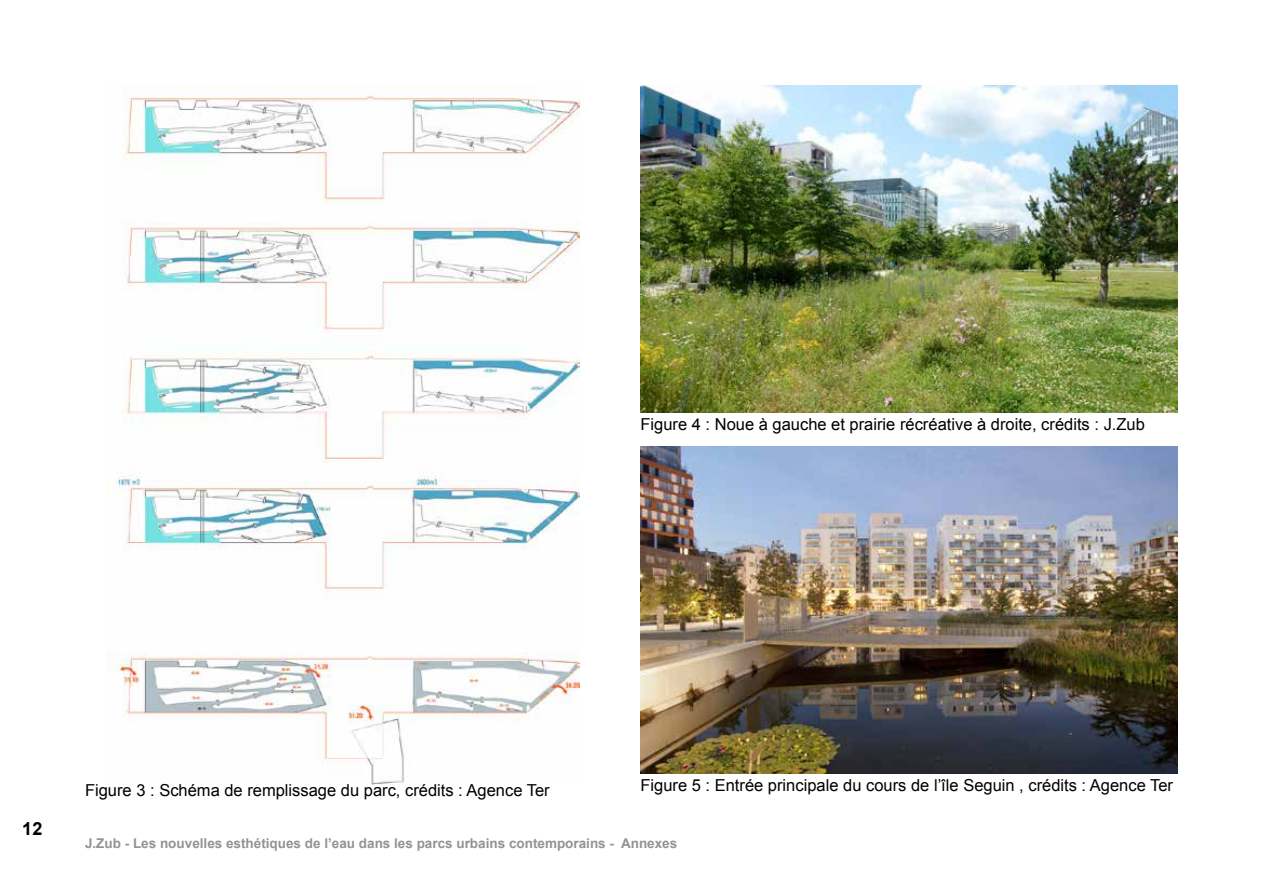
<style>
.page{position:relative;width:1263px;height:893px;background:#fff}
.page>*{position:absolute;margin:0;border:0;box-sizing:border-box;transform-origin:0 0}
.t1{font:700 18px "Arial";color:#000}
.t2{font:16.5px "Arial";color:#000}
.t3{font:700 13.5px "Arial";color:#919396}
</style>
<div class="page">
<img style="left:106px;top:91px;width:473px;height:693px">
<img style="left:640px;top:85px;width:538px;height:327px">
<img style="left:640px;top:446px;width:538px;height:328px">
<p class="t2" style="left:640px;top:413px;width:506px">Figure 4 : Noue à gauche et prairie récréative à droite, crédits : J.Zub</p>
<p class="t1" style="left:22px;top:816px;width:22px">12</p>
<p class="t2" style="left:85px;top:780px;width:466px">Figure 3 : Schéma de remplissage du parc, crédits : Agence Ter</p>
<p class="t2" style="left:640px;top:775px;width:534px">Figure 5 : Entrée principale du cours de l’île Seguin , crédits : Agence Ter</p>
<p class="t3" style="left:85px;top:834px;width:594px">J.Zub - Les nouvelles esthétiques de l’eau dans les parcs urbains contemporains - Annexes</p>
</div>
